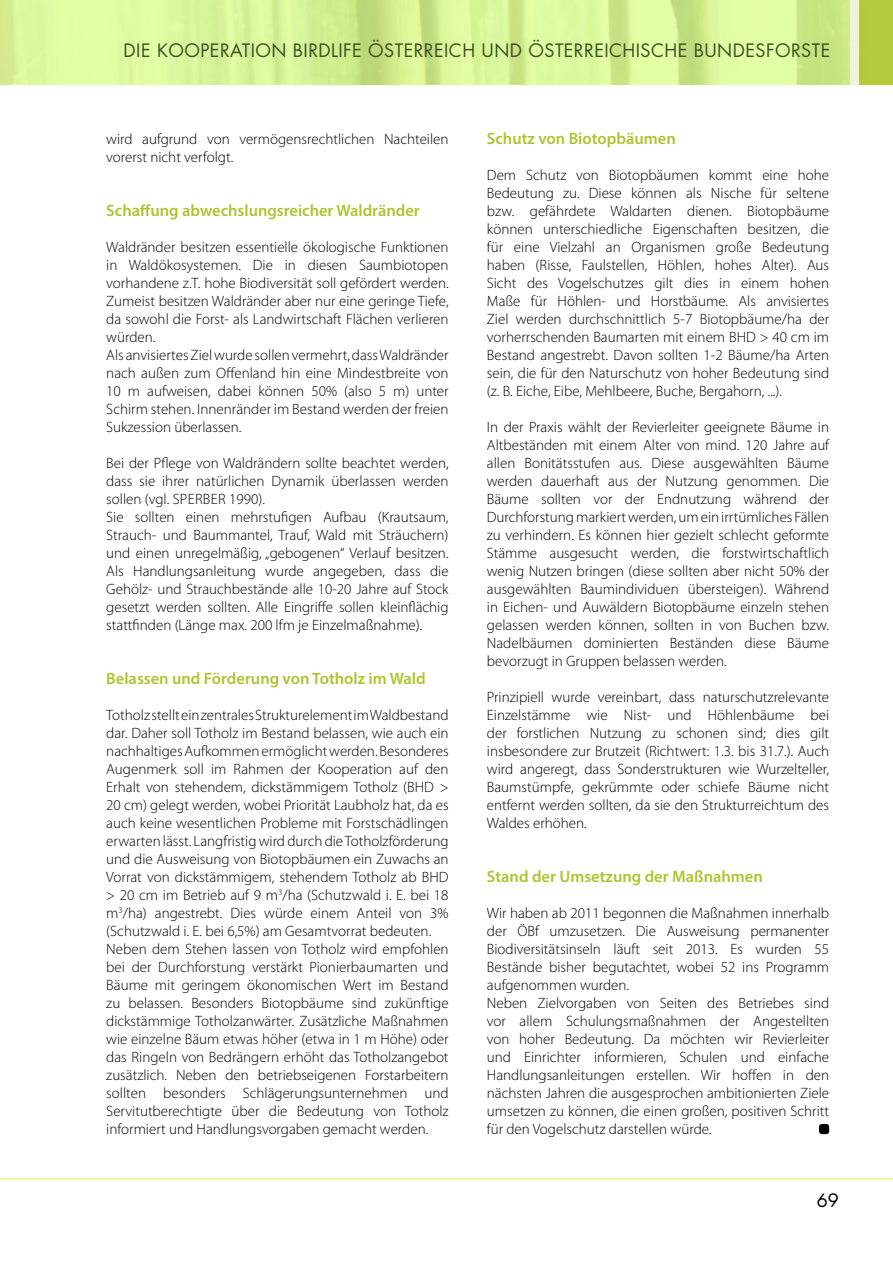
<style>
.page{position:relative;width:893px;height:1263px;background:#fff}
.page>*{position:absolute;margin:0;border:0;box-sizing:border-box;transform-origin:0 0}
.t1{font:18px "Futura Std";letter-spacing:.025em;color:#3e5023}
.t2{font:18px "Futura Std";color:#000}
.t3{font:600 16.5px "Myriad Pro";color:#b0c32f}
.t4{font:300 15px/18px "Myriad Pro";color:#000}
</style>
<div class="page">
<svg style="left:0;top:0;width:850px;height:85px;background:#d8f497"></svg>
<hr style="left:0;top:1178px;width:893px;height:1px;background:#ddff8d">
<div style="left:850px;top:0;width:43px;height:85px;background:#b5c93a"></div>
<div style="left:850px;top:0;width:9px;height:85px;background:#f0f3d7"></div>
<div style="left:819px;top:1124px;width:10px;height:10px;background:#000;border-radius:3px"></div>
<p class="t1" style="left:124px;top:39px;width:60px">DI E KOOP</p>
<p class="t1" style="left:210px;top:39px;width:44px">ERATION</p>
<p class="t1" style="left:293px;top:39px;width:475px">BIRDLIFE ÖSTERREICH UN D ÖSTERREICHISCHE BUN DESFO</p>
<p class="t1" style="left:791px;top:39px;width:41px">RSTE</p>
<p class="t4" style="left:106px;top:130px;width:344px">wird aufgrund von vermögensrechtlichen Nachteilen vorerst nicht verfolgt.</p>
<p class="t3" style="left:106px;top:200px;width:315px">Schaffung abwechslungsreicher Waldränder</p>
<p class="t4" style="left:106px;top:238px;width:344px">Waldränder besitzen essentielle ökologische Funktionen in Waldökosystemen. Die in diesen Saumbiotopen vorhandene z.T. hohe Biodiversität soll gefördert werden.<br>Zumeist besitzen Waldränder aber nur eine geringe Tiefe, da sowohl die Forst- als Landwirtschaft Flächen verlieren würden.<br>Als anvisiertes Ziel wurde sollen vermehrt, dass Waldränder nach außen zum Offenland hin eine Mindestbreite von 10 m aufweisen, dabei können 50% (also 5 m) unter Schirm stehen. Innenränder im Bestand werden der freien Sukzession überlassen.</p>
<p class="t4" style="left:106px;top:454px;width:344px;text-align:justify">Bei der Pflege von Waldrändern sollte beachtet werden, dass sie ihrer natürlichen Dynamik überlassen werden sollen (vgl. Sperber</p>
<p class="t4" style="left:106px;top:490px;width:344px;text-indent:123px">1990).<br>Sie sollten einen mehrstufigen Aufbau (Krautsaum, Strauch- und Baummantel, Trauf, Wald mit Sträuchern) und einen unregelmäßig, „gebogenen“ Verlauf besitzen.<br>Als Handlungsanleitung wurde angegeben, dass die Gehölz- und Strauchbestände alle 10-20 Jahre auf Stock gesetzt werden sollten. Alle Eingriffe sollen kleinflächig stattfinden (Länge max. 200 lfm je Einzelmaßnahme).</p>
<p class="t3" style="left:106px;top:668px;width:321px">Belassen und Förderung von Totholz im Wald</p>
<p class="t4" style="left:106px;top:706px;width:344px">Totholz stellt ein zentrales Strukturelement im Waldbestand dar. Daher soll Totholz im Bestand belassen, wie auch ein nachhaltiges Aufkommen ermöglicht werden. Besonderes Augenmerk soll im Rahmen der Kooperation auf den Erhalt von stehendem, dickstämmigem Totholz (BHD &gt; 20 cm) gelegt werden, wobei Priorität Laubholz hat, da es auch keine wesentlichen Probleme mit Forstschädlingen erwarten lässt. Langfristig wird durch die Totholzförderung und die Ausweisung von Biotopbäumen ein Zuwachs an Vorrat von dickstämmigem, stehendem Totholz ab BHD &gt; 20 cm im Betrieb auf 9 m<sup>3</sup>/ha (Schutzwald i. E. bei 18 m<sup>3</sup>/ha) angestrebt. Dies würde einem Anteil von 3% (Schutzwald i. E. bei 6,5%) am Gesamtvorrat bedeuten.<br>Neben dem Stehen lassen von Totholz wird empfohlen bei der Durchforstung verstärkt Pionierbaumarten und Bäume mit geringem ökonomischen Wert im Bestand zu belassen. Besonders Biotopbäume sind zukünftige dickstämmige Totholzanwärter. Zusätzliche Maßnahmen wie einzelne Bäum etwas höher (etwa in 1 m Höhe) oder das Ringeln von Bedrängern erhöht das Totholzangebot zusätzlich. Neben den betriebseigenen Forstarbeitern sollten besonders Schlägerungsunternehmen und Servitutberechtigte über die Bedeutung von Totholz informiert und Handlungsvorgaben gemacht werden.</p>
<p class="t3" style="left:487px;top:128px;width:190px">Schutz von Biotopbäumen</p>
<p class="t4" style="left:487px;top:166px;width:344px;text-align:justify">Dem Schutz von Biotopbäumen kommt eine hohe Bedeutung zu. Diese können als Nische für seltene bzw. gefährdete Waldarten dienen. Biotopbäume können unterschiedliche Eigenschaften besitzen, die für eine Vielzahl an Organismen große Bedeutung haben (Risse, Faulstellen, Höhlen, hohes Alter). Aus Sicht des Vogelschutzes gilt dies in einem hohen Maße für Höhlen- und Horstbäume. Als anvisiertes Ziel werden durchschnittlich 5-7 Biotopbäume/ha der vorherrschenden Baumarten mit einem BHD &gt; 40 cm im Bestand angestrebt. Davon sollten 1-2 Bäume/ha Arten sein, die für den Naturschutz von hoher Bedeutung sind (z. B. Eiche, Eibe, Mehlbeere, Buche, Bergahorn, ...).</p>
<p class="t4" style="left:487px;top:418px;width:344px;text-align:justify">In der Praxis wählt der Revierleiter geeignete Bäume in Altbeständen mit einem Alter von mind. 120 Jahre auf allen Bonitätsstufen aus. Diese ausgewählten Bäume werden dauerhaft aus der Nutzung genommen. Die Bäume sollten vor der Endnutzung während der Durchforstung markiert werden, um ein irrtümliches Fällen zu verhindern. Es können hier gezielt schlecht geformte Stämme ausgesucht werden, die forstwirtschaftlich wenig Nutzen bringen (diese sollten aber nicht 50% der ausgewählten Baumindividuen übersteigen). Während in Eichen- und Auwäldern Biotopbäume einzeln stehen gelassen werden können, sollten in von Buchen bzw.<br>Nadelbäumen dominierten Beständen diese Bäume bevorzugt in Gruppen belassen werden.</p>
<p class="t4" style="left:487px;top:688px;width:344px;text-align:justify">Prinzipiell wurde vereinbart, dass naturschutzrelevante Einzelstämme wie Nist- und Höhlenbäume bei der forstlichen Nutzung zu schonen sind; dies gilt insbesondere zur Brutzeit (Richtwert: 1.3. bis 31.7.). Auch wird angeregt, dass Sonderstrukturen wie Wurzelteller, Baumstümpfe, gekrümmte oder schiefe Bäume nicht entfernt werden sollten, da sie den Strukturreichtum des Waldes erhöhen.</p>
<p class="t3" style="left:487px;top:866px;width:277px">Stand der Umsetzung der Maßnahmen</p>
<p class="t4" style="left:487px;top:904px;width:344px">Wir haben ab 2011 begonnen die Maßnahmen innerhalb der ÖBf umzusetzen. Die Ausweisung permanenter Biodiversitätsinseln läuft seit 2013. Es wurden 55<br>Bestände bisher begutachtet, wobei 52 ins Programm aufgenommen wurden.<br>Neben Zielvorgaben von Seiten des Betriebes sind vor allem Schulungsmaßnahmen der Angestellten von hoher Bedeutung. Da möchten wir Revierleiter und Einrichter informieren, Schulen und einfache Handlungsanleitungen erstellen. Wir hoffen in den nächsten Jahren die ausgesprochen ambitionierten Ziele umsetzen zu können, die einen großen, positiven Schritt für den Vogelschutz darstellen würde.</p>
<p class="t2" style="left:817px;top:1189px;width:24px">69</p>
</div>
